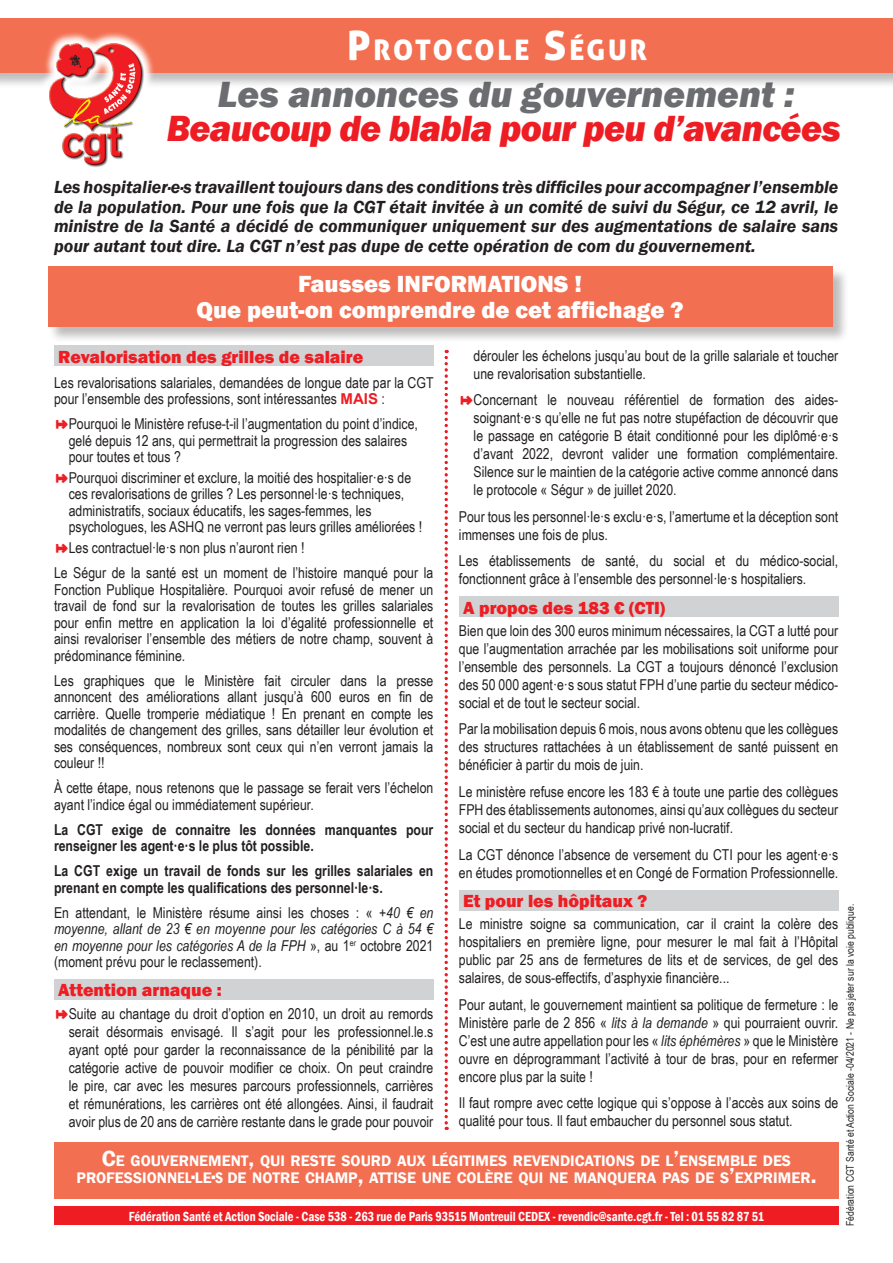
<style>
.page{position:relative;width:893px;height:1263px;background:#fff}
.page>*{position:absolute;margin:0;border:0;box-sizing:border-box;transform-origin:0 0}
.sous_titre{font:italic 800 37.5px "Franklin Gothic";letter-spacing:-.02em;color:#ee1d23}
.sous_titre-2{font:italic 800 37.5px "Franklin Gothic";color:#6c6d70}
.txt_courant{font:28.35px "Aller Display";letter-spacing:.085em;color:#fff}
.txt_courant-2{font:800 24px "Franklin Gothic";color:#fff}
.txt_courant-3{font:italic 600 18px/19.5px "Franklin Gothic";color:#231f20;text-align:justify}
.txt_courant-4{font:800 18px "Franklin Gothic";color:#ee1d23}
.t1{font:600 15.75px/16.5px "Franklin Gothic";color:#fff;text-align:center}
.txt_courant-5{font:15px/18px "Arial Narrow";color:#231f20;text-align:justify}
.txt_courant-6{font:700 15px/16.5px "Arial Narrow";color:#231f20}
.txt_courant-7{font:600 condensed 13.5px "Franklin Gothic";color:#fff;scale:.93 1}
.t2{font:10.5px "Arial Narrow";color:#231f20}
.s1{font-size:40.5px}
.s2{font-family:"Follow The Arrow";color:#ee1d23}
.s3{font-style:italic}
.s4{font-family:"Arial";font-weight:700;color:#ee1d23}
.s5{font-size:22.5px}
.s6{font-stretch:condensed}
</style>
<div class="page">
<div style="left:54px;top:346px;width:379px;height:20px;background:#d1d2d4"></div>
<div style="left:54px;top:979px;width:379px;height:21px;background:#d1d2d4"></div>
<div style="left:459px;top:597px;width:379px;height:20px;background:#d1d2d4"></div>
<div style="left:459px;top:890px;width:379px;height:20px;background:#d1d2d4"></div>
<svg style="left:445px;top:350px;width:3px;height:780px"></svg>
<div style="left:54px;top:1206px;width:785px;height:19px;background:#ee1d23"></div>
<div style="left:48px;top:267px;width:801px;height:77px;background:#231f20;opacity:.3"></div>
<div style="left:48px;top:267px;width:784px;height:60px;background:#f36f51"></div>
<div style="left:0;top:19px;width:893px;height:70px;background:#231f20;opacity:.3"></div>
<div style="left:0;top:18px;width:893px;height:54px;background:#f36f51"></div>
<img style="left:34px;top:33px;width:122px;height:134px">
<div style="left:54px;top:1142px;width:785px;height:57px;background:#f36f51"></div>
<p class="txt_courant" style="left:347px;top:32px;width:302px"><span class="s1">P</span>ROTOCOLE <span class="s1">S</span>ÉGUR</p>
<p class="sous_titre-2" style="left:218px;top:70px;width:578px">Les annonces du gouvernement :</p>
<p class="sous_titre" style="left:167px;top:104px;width:675px">Beaucoup de blabla pour peu d’avancées</p>
<p class="txt_courant-3" style="left:54px;top:178px;width:786px">Les hospitalier·e·s travaillent toujours dans des conditions très difficiles pour accompagner l’ensemble de la population. Pour une fois que la CGT était invitée à un comité de suivi du Ségur, ce 12 avril, le ministre de la Santé a décidé de communiquer uniquement sur des augmentations de salaire sans pour autant tout dire. La CGT n’est pas dupe de cette opération de com du gouvernement.</p>
<p class="txt_courant-2" style="left:298px;top:268px;width:285px">Fausses INFORMATIONS !</p>
<p class="txt_courant-2" style="left:196px;top:295px;width:489px">Que peut-on comprendre de cet affichage ?</p>
<p class="txt_courant-5" style="left:474px;top:346px;width:366px">dérouler les échelons jusqu’au bout de la grille salariale et toucher une revalorisation substantielle.</p>
<p class="txt_courant-5" style="left:474px;top:391px;width:366px;text-indent:-15px"><span class="s2">U</span>Concernant le nouveau référentiel de formation des aides&shy;soignant·e·s qu’elle ne fut pas notre stupéfaction de découvrir que le passage en catégorie B était conditionné pour les diplômé·e·s d’avant 2022, devront valider une formation complémentaire.<br>Silence sur le maintien de la catégorie active comme annoncé dans le protocole « Ségur » de juillet 2020.</p>
<p class="txt_courant-5" style="left:459px;top:507px;width:381px">Pour tous les personnel·le·s exclu·e·s, l’amertume et la déception sont immenses une fois de plus.</p>
<p class="txt_courant-5" style="left:459px;top:552px;width:381px">Les établissements de santé, du social et du médico-social, fonctionnent grâce à l’ensemble des personnel·le·s hospitaliers.</p>
<p class="txt_courant-4" style="left:463px;top:596px;width:204px">A propos des 183 € (CTI)</p>
<p class="txt_courant-5" style="left:459px;top:621px;width:381px">Bien que loin des 300 euros minimum nécessaires, la CGT a lutté pour que l’augmentation arrachée par les mobilisations soit uniforme pour l’ensemble des personnels. La CGT a toujours dénoncé l’exclusion des 50 000 agent·e·s sous statut FPH d’une partie du secteur médico&shy;social et de tout le secteur social.</p>
<p class="txt_courant-5" style="left:459px;top:720px;width:381px">Par la mobilisation depuis 6 mois, nous avons obtenu que les collègues des structures rattachées à un établissement de santé puissent en bénéficier à partir du mois de juin.</p>
<p class="txt_courant-5" style="left:459px;top:782px;width:381px">Le ministère refuse encore les 183 € à toute une partie des collègues FPH des établissements autonomes, ainsi qu’aux collègues du secteur social et du secteur du handicap privé non-lucratif.</p>
<p class="txt_courant-5" style="left:459px;top:845px;width:381px">La CGT dénonce l’absence de versement du CTI pour les agent·e·s en études promotionnelles et en Congé de Formation Professionnelle.</p>
<p class="txt_courant-4" style="left:463px;top:889px;width:186px">Et pour les hôpitaux ?</p>
<p class="txt_courant-5" style="left:459px;top:914px;width:381px">Le ministre soigne sa communication, car il craint la colère des hospitaliers en première ligne, pour mesurer le mal fait à l’Hôpital public par 25 ans de fermetures de lits et de services, de gel des salaires, de sous-effectifs, d’asphyxie financière...</p>
<p class="txt_courant-5" style="left:459px;top:995px;width:381px">Pour autant, le gouvernement maintient sa politique de fermeture : le Ministère parle de 2 856 « <span class="s3">lits à la demande</span> » qui pourraient ouvrir.<br>C’est une autre appellation pour les « <span class="s3">lits éphémères</span> » que le Ministère ouvre en déprogrammant l’activité à tour de bras, pour en refermer encore plus par la suite !</p>
<p class="txt_courant-5" style="left:459px;top:1093px;width:381px">Il faut rompre avec cette logique qui s’oppose à l’accès aux soins de qualité pour tous. Il faut embaucher du personnel sous statut.</p>
<p class="txt_courant-4" style="left:58px;top:345px;width:306px">Revalorisation des grilles de salaire</p>
<p class="txt_courant-5" style="left:54px;top:373px;width:381px;line-height:16.5px">Les revalorisations salariales, demandées de longue date par la CGT pour l’ensemble des professions, sont intéressantes <span class="s4">MAIS</span> :</p>
<p class="txt_courant-5" style="left:69px;top:415px;width:351px;line-height:16.5px;text-align:left;text-indent:-15px"><span class="s2">U</span>Pourquoi le Ministère refuse-t-il l’augmentation du point d’indice, gelé depuis 12 ans, qui permettrait la progression des salaires pour toutes et tous ?</p>
<p class="txt_courant-5" style="left:69px;top:469px;width:355px;line-height:16.5px;text-align:left;text-indent:-15px"><span class="s2">U</span>Pourquoi discriminer et exclure, la moitié des hospitalier·e·s de ces revalorisations de grilles ? Les personnel·le·s techniques, administratifs, sociaux éducatifs, les sages-femmes, les psychologues, les ASHQ ne verront pas leurs grilles améliorées !</p>
<p class="txt_courant-5" style="left:54px;top:538px;width:252px"><span class="s2">U</span>Les contractuel·le·s non plus n’auront rien !</p>
<p class="txt_courant-5" style="left:54px;top:564px;width:381px;line-height:16.5px">Le Ségur de la santé est un moment de l’histoire manqué pour la Fonction Publique Hospitalière. Pourquoi avoir refusé de mener un travail de fond sur la revalorisation de toutes les grilles salariales pour enfin mettre en application la loi d’égalité professionnelle et ainsi revaloriser l’ensemble des métiers de notre champ, souvent à prédominance féminine.</p>
<p class="txt_courant-5" style="left:54px;top:671px;width:381px;line-height:16.5px">Les graphiques que le Ministère fait circuler dans la presse annoncent des améliorations allant jusqu’à 600 euros en fin de carrière. Quelle tromperie médiatique ! En prenant en compte les modalités de changement des grilles, sans détailler leur évolution et ses conséquences, nombreux sont ceux qui n’en verront jamais la couleur !!</p>
<p class="txt_courant-5" style="left:54px;top:779px;width:381px;line-height:16.5px">À cette étape, nous retenons que le passage se ferait vers l’échelon ayant l’indice égal ou immédiatement supérieur.</p>
<p class="txt_courant-6" style="left:54px;top:820px;width:381px">La CGT exige de connaitre les données manquantes pour renseigner les agent·e·s le plus tôt possible.</p>
<p class="txt_courant-6" style="left:54px;top:862px;width:381px">La CGT exige un travail de fonds sur les grilles salariales en prenant en compte les qualifications des personnel·le·s.</p>
<p class="txt_courant-5" style="left:54px;top:903px;width:381px;line-height:16.5px">En attendant, le Ministère résume ainsi les choses : « <span class="s3">+40 € en moyenne, allant de 23 € en moyenne pour les catégories C à 54 € en moyenne pour les catégories A de la FPH</span> », au 1<sup>er</sup> octobre 2021 (moment prévu pour le reclassement).</p>
<p class="txt_courant-4" style="left:58px;top:979px;width:165px">Attention arnaque :</p>
<p class="txt_courant-5" style="left:69px;top:1004px;width:366px;text-indent:-15px"><span class="s2">U</span>Suite au chantage du droit d’option en 2010, un droit au remords serait désormais envisagé. Il s’agit pour les professionnel.le.s ayant opté pour garder la reconnaissance de la pénibilité par la catégorie active de pouvoir modifier ce choix. On peut craindre le pire, car avec les mesures parcours professionnels, carrières et rémunérations, les carrières ont été allongées. Ainsi, il faudrait avoir plus de 20 ans de carrière restante dans le grade pour pouvoir</p>
<p class="t2" style="left:842px;top:1226px;width:323px;rotate:-90deg">Fédération CGT Santé et Action Sociale -04/2021 - Ne pas jeter sur la voie publique.</p>
<p class="t1" style="left:76px;top:1153px;width:741px"><span class="s5">C</span>E GOUVERNEMENT<span class="s5">,</span> QUI RESTE SOURD AUX LÉGITIMES REVENDICATIONS DE L<span class="s5">’</span>ENSEMBLE DES<br>PROFESSIONN<span class="s6">el</span><span class="s5">·</span>LE<span class="s5">·</span><span class="s6">s</span> DE NOTRE CHAMP<span class="s5">,</span> ATTISE UNE COLÈRE QUI NE MANQUERA PAS DE S<span class="s5">’</span>EXPRIMER<span class="s5">.</span></p>
<p class="txt_courant-7" style="left:129px;top:1207px;width:685px">Fédération Santé et Action Sociale - Case 538 - 263 rue de Paris 93515 Montreuil CEDEX - revendic@sante.cgt.fr - Tel : 01 55 82 87 51</p>
</div>
